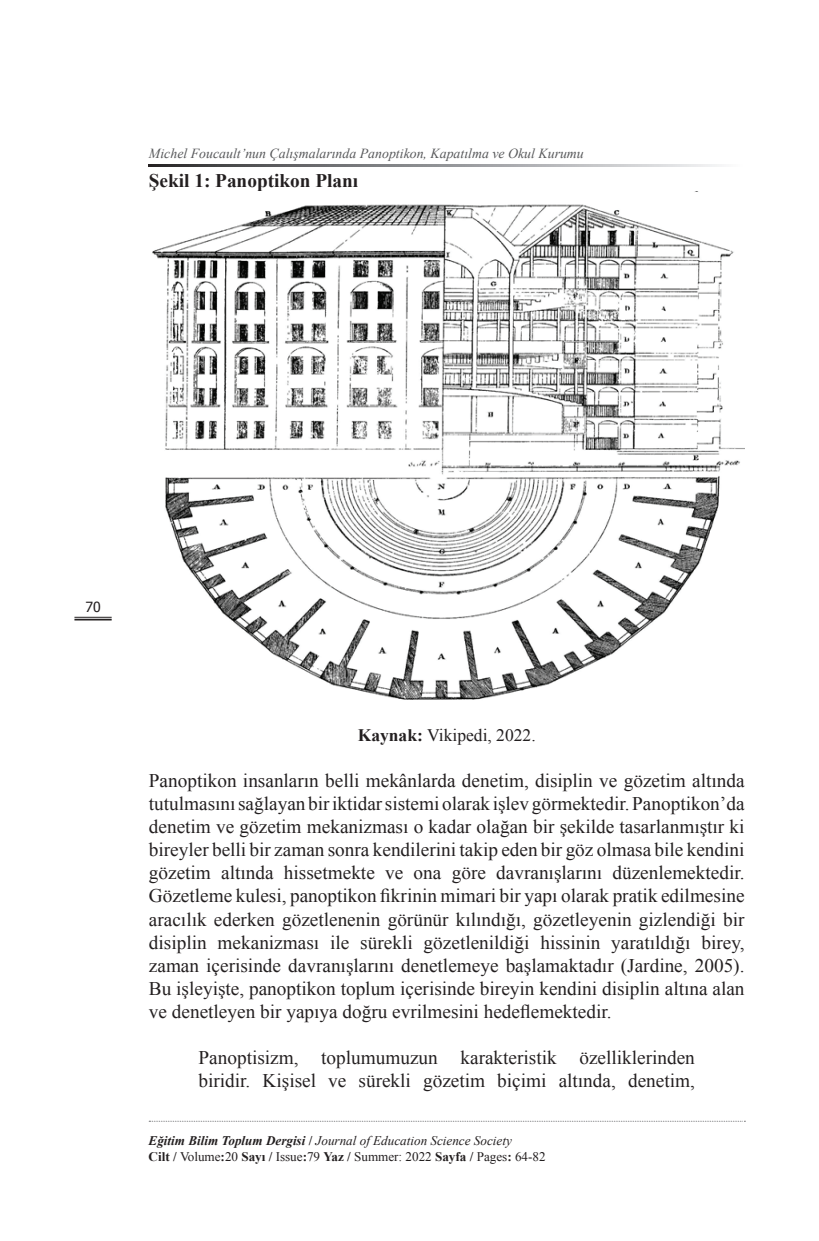
<style>
.page{position:relative;width:819px;height:1241px;background:#fff}
.page>*{position:absolute;margin:0;border:0;box-sizing:border-box;transform-origin:0 0}
.t1{font:19.25px/23.1px "Times New Roman";color:#231f20;text-align:justify}
.t2{font:700 19.25px "Times New Roman";color:#231f20}
.t3{font:17.5px "Times New Roman";color:#231f20}
.t4{font:14px "Tahoma";color:#231f20}
.t5{font:italic 13.83px "Times New Roman";color:#57585a}
.t6{font:13.12px/15.8px "Times New Roman";color:#231f20}
.s1{font-weight:700}
.s2{font-weight:700;font-style:italic}
.s3{font-style:italic}
</style>
<div class="page">
<svg style="left:149px;top:164px;width:570px;height:2px"></svg>
<hr style="left:74px;top:617px;width:38px;height:1px;background:#231f20">
<hr style="left:74px;top:618px;width:38px;height:2px;background:#231f20">
<svg style="left:149px;top:1120px;width:596px;height:1px"></svg>
<img style="left:152px;top:204px;width:592px;height:496px">
<p class="t5" style="left:149px;top:144px;width:436px">Michel Foucault’nun Çalışmalarında Panoptikon, Kapatılma ve Okul Kurumu</p>
<p class="t2" style="left:149px;top:167px;width:211px">Şekil 1: Panoptikon Planı</p>
<p class="t4" style="left:85px;top:598px;width:17px">70</p>
<p class="t3" style="left:358px;top:722px;width:179px"><span class="s1">Kaynak:</span> Vikipedi, 2022.</p>
<p class="t1" style="left:149px;top:768px;width:597px">Panoptikon insanların belli mekânlarda denetim, disiplin ve gözetim altında tutulmasını sağlayan bir iktidar sistemi olarak işlev görmektedir. Panoptikon’da denetim ve gözetim mekanizması o kadar olağan bir şekilde tasarlanmıştır ki bireyler belli bir zaman sonra kendilerini takip eden bir göz olmasa bile kendini gözetim altında hissetmekte ve ona göre davranışlarını düzenlemektedir.<br>Gözetleme kulesi, panoptikon fikrinin mimari bir yapı olarak pratik edilmesine aracılık ederken gözetlenenin görünür kılındığı, gözetleyenin gizlendiği bir disiplin mekanizması ile sürekli gözetlenildiği hissinin yaratıldığı birey, zaman içerisinde davranışlarını denetlemeye başlamaktadır (Jardine, 2005).<br>Bu işleyişte, panoptikon toplum içerisinde bireyin kendini disiplin altına alan ve denetleyen bir yapıya doğru evrilmesini hedeflemektedir.</p>
<p class="t1" style="left:198px;top:1045px;width:498px">Panoptisizm, toplumumuzun karakteristik özelliklerinden biridir. Kişisel ve sürekli gözetim biçimi altında, denetim,</p>
<p class="t6" style="left:149px;top:1132px;width:398px"><span class="s2">Eğitim Bilim Toplum Dergisi</span> <span class="s1">/</span> <span class="s3">Journal of Education Science Society<br></span><span class="s1">Cilt /</span> Volume<span class="s1">:</span>20 <span class="s1">Sayı /</span> Issue<span class="s1">:</span>79 <span class="s1">Yaz /</span> Summer: 2022 <span class="s1">Sayfa /</span> Pages<span class="s1">:</span> 64-82</p>
</div>
